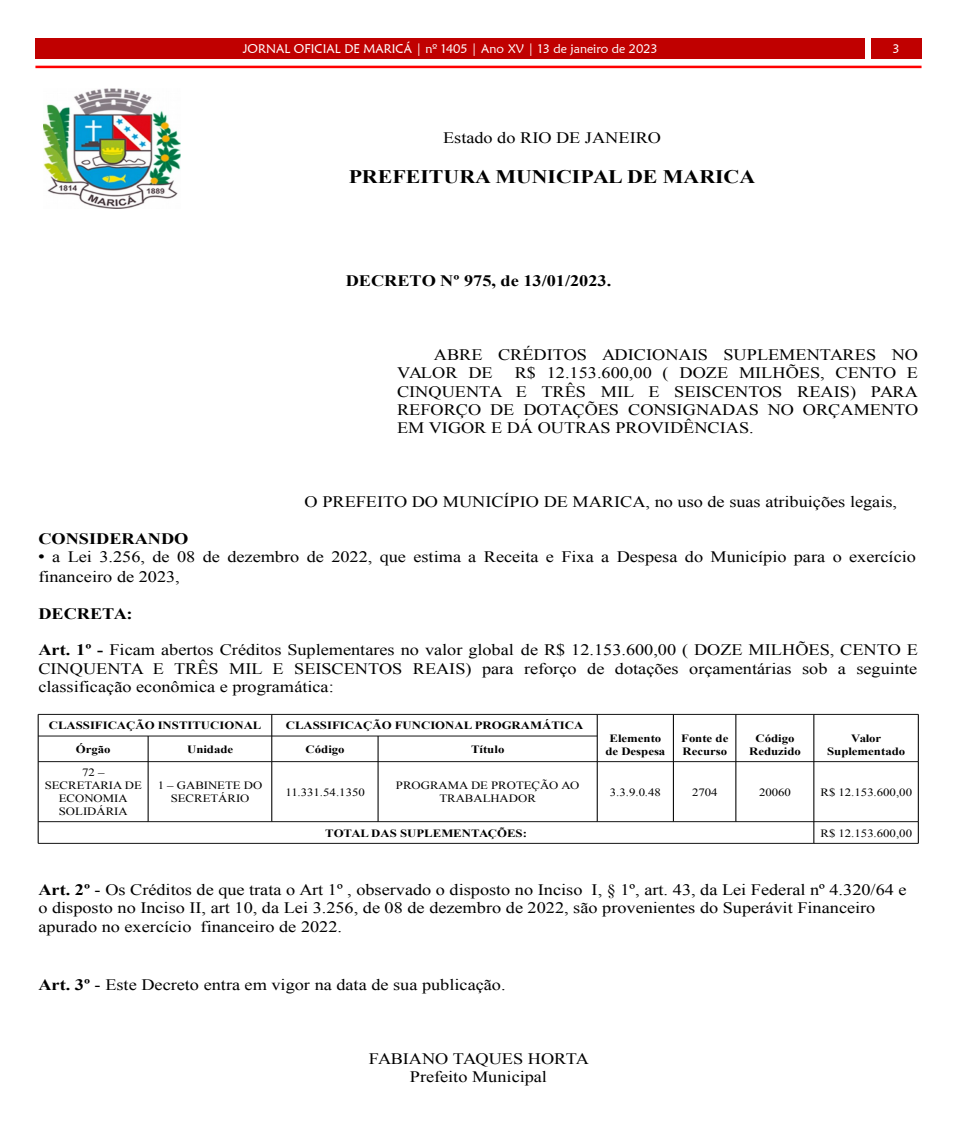
<style>
.page{position:relative;width:957px;height:1124px;background:#fff}
.page>*{position:absolute;margin:0;border:0;box-sizing:border-box;transform-origin:0 0}
.t1{font:700 19.12px "Times New Roman";color:#000;scale:1.15 1}
.t2{font:15.88px/18.4px "Times New Roman";color:#000;scale:1.15 1}
.t3{font:700 15.88px "Times New Roman";color:#000;scale:1.15 1}
.t4{font:12.5px "Maiandra GD";color:#fff}
.t5{font:700 11.12px/12.8px "Times New Roman";color:#000;text-align:center;scale:1.15 1}
.t6{font:11.12px/12.9px "Times New Roman";color:#000;text-align:center;scale:1.15 1}
.s1{font-weight:700}
</style>
<div class="page">
<div style="left:870px;top:38px;width:51px;height:21px;background:#c00000"></div>
<hr style="left:35px;top:66px;width:886px;height:2px;background:#f00">
<div style="left:35px;top:38px;width:830px;height:21px;background:#c00000"></div>
<hr style="left:38px;top:714px;width:234px;height:1px;background:#000">
<hr style="left:272px;top:714px;width:325px;height:1px;background:#000">
<hr style="left:597px;top:714px;width:76px;height:1px;background:#000">
<hr style="left:673px;top:714px;width:63px;height:1px;background:#000">
<hr style="left:736px;top:714px;width:78px;height:1px;background:#000">
<hr style="left:814px;top:714px;width:104px;height:1px;background:#000">
<hr style="left:38px;top:735px;width:110px;height:1px;background:#000">
<hr style="left:148px;top:735px;width:124px;height:1px;background:#000">
<hr style="left:272px;top:735px;width:106px;height:1px;background:#000">
<hr style="left:378px;top:735px;width:219px;height:1px;background:#000">
<hr style="left:38px;top:761px;width:110px;height:1px;background:#000">
<hr style="left:148px;top:761px;width:124px;height:1px;background:#000">
<hr style="left:272px;top:761px;width:106px;height:1px;background:#000">
<hr style="left:378px;top:761px;width:219px;height:1px;background:#000">
<hr style="left:597px;top:761px;width:76px;height:1px;background:#000">
<hr style="left:673px;top:761px;width:63px;height:1px;background:#000">
<hr style="left:736px;top:761px;width:78px;height:1px;background:#000">
<hr style="left:814px;top:761px;width:104px;height:1px;background:#000">
<hr style="left:38px;top:821px;width:110px;height:1px;background:#000">
<hr style="left:148px;top:821px;width:124px;height:1px;background:#000">
<hr style="left:272px;top:821px;width:106px;height:1px;background:#000">
<hr style="left:378px;top:821px;width:219px;height:1px;background:#000">
<hr style="left:597px;top:821px;width:76px;height:1px;background:#000">
<hr style="left:673px;top:821px;width:63px;height:1px;background:#000">
<hr style="left:736px;top:821px;width:78px;height:1px;background:#000">
<hr style="left:814px;top:821px;width:104px;height:1px;background:#000">
<hr style="left:38px;top:843px;width:776px;height:1px;background:#000">
<hr style="left:814px;top:843px;width:104px;height:1px;background:#000">
<svg style="left:38px;top:714px;width:1px;height:47px"></svg>
<hr style="left:38px;top:761px;width:1px;height:60px;background:#000">
<svg style="left:38px;top:821px;width:1px;height:22px"></svg>
<svg style="left:148px;top:736px;width:1px;height:25px"></svg>
<hr style="left:148px;top:761px;width:1px;height:60px;background:#000">
<svg style="left:271px;top:714px;width:1px;height:47px"></svg>
<hr style="left:271px;top:761px;width:1px;height:60px;background:#000">
<svg style="left:378px;top:736px;width:1px;height:25px"></svg>
<hr style="left:378px;top:761px;width:1px;height:60px;background:#000">
<svg style="left:597px;top:714px;width:1px;height:47px"></svg>
<hr style="left:597px;top:761px;width:1px;height:60px;background:#000">
<hr style="left:673px;top:714px;width:1px;height:47px;background:#000">
<hr style="left:673px;top:761px;width:1px;height:60px;background:#000">
<hr style="left:735px;top:714px;width:1px;height:47px;background:#000">
<hr style="left:735px;top:761px;width:1px;height:60px;background:#000">
<hr style="left:813px;top:714px;width:1px;height:47px;background:#000">
<hr style="left:813px;top:761px;width:1px;height:60px;background:#000">
<svg style="left:813px;top:821px;width:1px;height:22px"></svg>
<hr style="left:918px;top:714px;width:1px;height:47px;background:#000">
<hr style="left:918px;top:761px;width:1px;height:60px;background:#000">
<svg style="left:918px;top:821px;width:1px;height:22px"></svg>
<img style="left:43px;top:89px;width:137px;height:119px">
<p class="t4" style="left:243px;top:41px;width:416px">JORNAL OFICIAL DE MARICÁ | nº 1405 | Ano XV | 13 de janeiro de 2023</p>
<p class="t4" style="left:892px;top:41px;width:9px">3</p>
<p class="t2" style="left:443px;top:129px;width:191px">Estado do RIO DE JANEIRO</p>
<p class="t1" style="left:349px;top:166px;width:355px">PREFEITURA MUNICIPAL DE MARICA</p>
<p class="t3" style="left:346px;top:272px;width:232px">DECRETO Nº 975, de 13/01/2023.</p>
<p class="t2" style="left:397px;top:345px;width:454px;text-indent:37px">ABRE CRÉDITOS ADICIONAIS SUPLEMENTARES NO<br>VALOR DE</p>
<p class="t2" style="left:397px;top:363px;width:455px;text-align:justify;text-indent:118px">R$ 12.153.600,00 ( DOZE MILHÕES, CENTO E CINQUENTA E TRÊS MIL E SEISCENTOS REAIS) PARA REFORÇO DE DOTAÇÕES CONSIGNADAS NO ORÇAMENTO EM VIGOR E DÁ OUTRAS PROVIDÊNCIAS.</p>
<p class="t2" style="left:305px;top:492px;width:517px">O PREFEITO DO MUNICÍPIO DE MARICA, no uso de suas atribuições legais,</p>
<p class="t3" style="left:38px;top:529px;width:132px">CONSIDERANDO</p>
<p class="t2" style="left:38px;top:546px;width:764px;line-height:19.9px">• a Lei 3.256, de 08 de dezembro de 2022, que estima a Receita e Fixa a Despesa do Município para o exercício financeiro de 2023,</p>
<p class="t3" style="left:38px;top:604px;width:83px">DECRETA:</p>
<p class="t2" style="left:38px;top:641px;width:766px;text-align:justify"><span class="s1">Art. 1º -</span> Ficam abertos Créditos Suplementares no valor global de R$ 12.153.600,00 ( DOZE MILHÕES, CENTO E CINQUENTA E TRÊS MIL E SEISCENTOS REAIS) para reforço de dotações orçamentárias sob a seguinte classificação econômica e programática:</p>
<p class="t5" style="left:49px;top:718px;width:186px">CLASSIFICAÇÃO INSTITUCIONAL</p>
<p class="t5" style="left:286px;top:718px;width:260px">CLASSIFICAÇÃO FUNCIONAL PROGRAMÁTICA</p>
<p class="t5" style="left:605px;top:731px;width:54px">Elemento de Despesa</p>
<p class="t5" style="left:681px;top:731px;width:42px;text-align:left">Fonte de<br>Recurso</p>
<p class="t5" style="left:749px;top:731px;width:46px">Código<br>Reduzido</p>
<p class="t5" style="left:851px;top:731px;width:28px">Valor</p>
<p class="t5" style="left:76px;top:742px;width:32px">Órgão</p>
<p class="t5" style="left:187px;top:742px;width:42px">Unidade</p>
<p class="t5" style="left:305px;top:742px;width:35px">Código</p>
<p class="t5" style="left:471px;top:742px;width:31px">Título</p>
<p class="t5" style="left:827px;top:744px;width:69px">Suplementado</p>
<p class="t6" style="left:45px;top:766px;width:86px">72 –<br>SECRETARIA DE<br>ECONOMIA<br>SOLIDÁRIA</p>
<p class="t6" style="left:158px;top:779px;width:92px">1 – GABINETE DO<br>SECRETÁRIO</p>
<p class="t6" style="left:285px;top:785px;width:71px">11.331.54.1350</p>
<p class="t6" style="left:396px;top:779px;width:161px">PROGRAMA DE PROTEÇÃO AO<br>TRABALHADOR</p>
<p class="t6" style="left:610px;top:785px;width:46px">3.3.9.0.48</p>
<p class="t6" style="left:692px;top:785px;width:24px">2704</p>
<p class="t6" style="left:759px;top:785px;width:29px">20060</p>
<p class="t6" style="left:820px;top:785px;width:81px">R$ 12.153.600,00</p>
<p class="t5" style="left:325px;top:826px;width:177px">TOTAL DAS SUPLEMENTAÇÕES:</p>
<p class="t6" style="left:820px;top:826px;width:81px">R$ 12.153.600,00</p>
<p class="t2" style="left:38px;top:880px;width:756px"><span class="s1">Art. 2º</span> - Os Créditos de que trata o Art 1º , observado o disposto no Inciso I, § 1º, art. 43, da Lei Federal nº 4.320/64 e o disposto no Inciso II, art 10, da Lei 3.256, de 08 de dezembro de 2022, são provenientes do Superávit Financeiro apurado no exercício financeiro de 2022.</p>
<p class="t2" style="left:38px;top:975px;width:408px"><span class="s1">Art. 3º</span> - Este Decreto entra em vigor na data de sua publicação.</p>
<p class="t2" style="left:369px;top:1049px;width:193px;text-align:center">FABIANO TAQUES HORTA<br>Prefeito Municipal</p>
</div>
